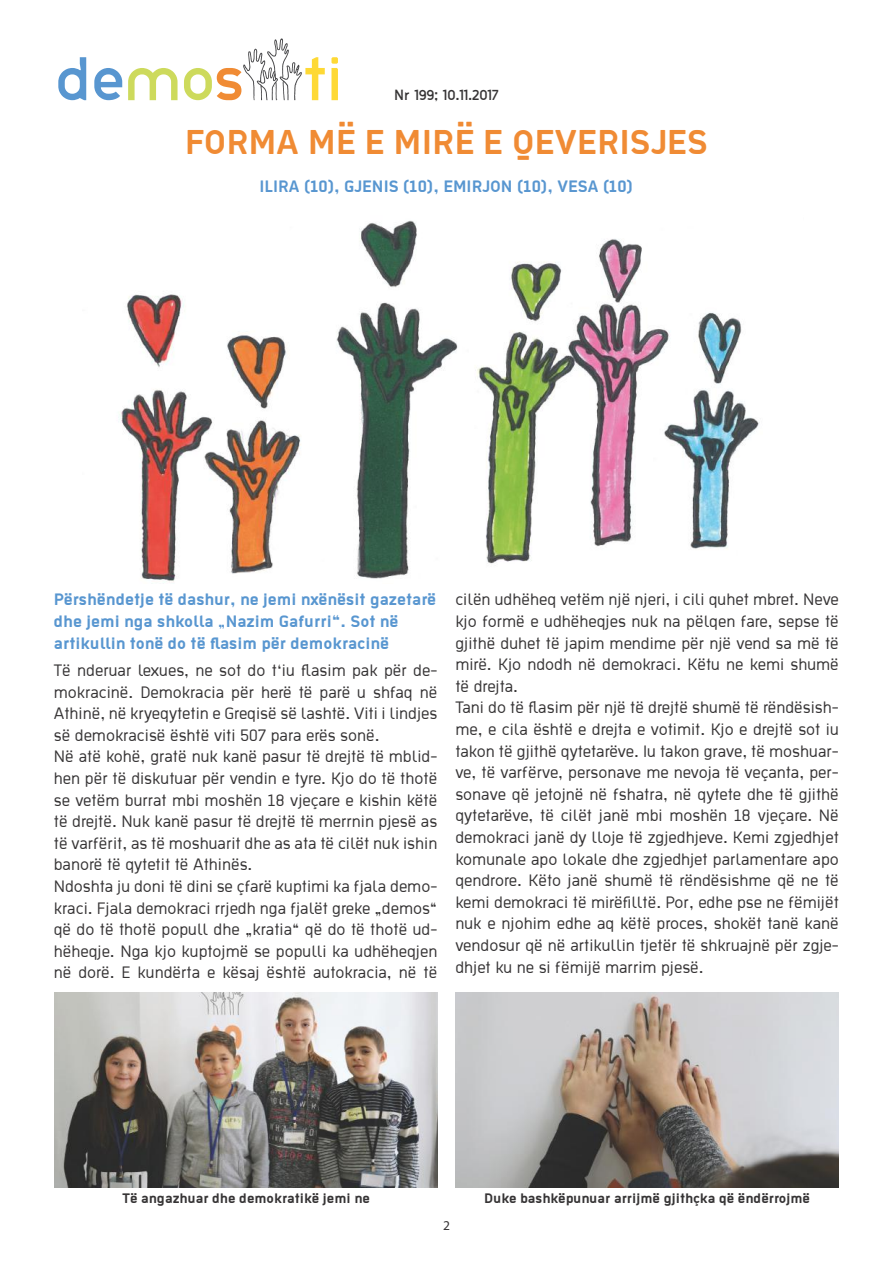
<style>
.page{position:relative;width:893px;height:1263px;background:#fff}
.page>*{position:absolute;margin:0;border:0;box-sizing:border-box;transform-origin:0 0}
.t1{font:700 37.5px "Ekstropia";color:#f08b34}
.t2{font:18px/21.6px "Ekstropia";color:#363435}
.t3{font:700 18px/21.6px "Ekstropia";color:#5896d0}
.t4{font:700 15px "Ekstropia";color:#363435}
.t5{font:13.5px "Thelbi Kujtesa";color:#363435}
.t6{font:13.5px "Myriad Pro";color:#363435}
</style>
<div class="page">
<svg style="left:58px;top:57px;width:28px;height:43px"></svg>
<svg style="left:94px;top:68px;width:28px;height:32px"></svg>
<svg style="left:128px;top:68px;width:50px;height:32px"></svg>
<svg style="left:331px;top:57px;width:7px;height:43px"></svg>
<svg style="left:184px;top:38px;width:141px;height:62px"></svg>
<img style="left:118px;top:220px;width:642px;height:363px">
<img style="left:455px;top:992px;width:384px;height:196px">
<img style="left:55px;top:992px;width:383px;height:196px">
<p class="t5" style="left:394px;top:85px;width:106px">Nr 199; 10.11.2017</p>
<h1 class="t1" style="left:185px;top:120px;width:525px">FORMA MË E MIRË E QEVERISJES</h1>
<p class="t3" style="left:260px;top:175px;width:375px">ILIRA (10), GJENIS (10), EMIRJON (10), VESA (10)</p>
<p class="t3" style="left:54px;top:588px;width:384px">Përshëndetje të dashur, ne jemi nxënësit gazetarë dhe jemi nga shkolla „Nazim Gafurri“. Sot në artikullin tonë do të flasim për demokracinë</p>
<p class="t2" style="left:54px;top:659px;width:385px">Të nderuar lexues, ne sot do t‘iu flasim pak për de&shy;mokracinë. Demokracia për herë të parë u shfaq në Athinë, në kryeqytetin e Greqisë së lashtë. Viti i lindjes së demokracisë është viti 507 para erës sonë.<br>Në atë kohë, gratë nuk kanë pasur të drejtë të mblid&shy;hen për të diskutuar për vendin e tyre. Kjo do të thotë se vetëm burrat mbi moshën 18 vjeçare e kishin këtë të drejtë. Nuk kanë pasur të drejtë të merrnin pjesë as të varfërit, as të moshuarit dhe as ata të cilët nuk ishin banorë të qytetit të Athinës.<br>Ndoshta ju doni të dini se çfarë kuptimi ka fjala demo&shy;kraci. Fjala demokraci rrjedh nga fjalët greke „demos“ që do të thotë popull dhe „kratia“ që do të thotë ud&shy;hëheqje. Nga kjo kuptojmë se populli ka udhëheqjen në dorë. E kundërta e kësaj është autokracia, në të</p>
<p class="t2" style="left:455px;top:588px;width:385px">cilën udhëheq vetëm një njeri, i cili quhet mbret. Neve kjo formë e udhëheqjes nuk na pëlqen fare, sepse të gjithë duhet të japim mendime për një vend sa më të mirë. Kjo ndodh në demokraci. Këtu ne kemi shumë të drejta.<br>Tani do të flasim për një të drejtë shumë të rëndësish&shy;me, e cila është e drejta e votimit. Kjo e drejtë sot iu takon të gjithë qytetarëve. Iu takon grave, të moshuar&shy;ve, të varfërve, personave me nevoja të veçanta, per&shy;sonave që jetojnë në fshatra, në qytete dhe të gjithë qytetarëve, të cilët janë mbi moshën 18 vjeçare. Në demokraci janë dy lloje të zgjedhjeve. Kemi zgjedhjet komunale apo lokale dhe zgjedhjet parlamentare apo qendrore. Këto janë shumë të rëndësishme që ne të kemi demokraci të mirëfilltë. Por, edhe pse ne fëmijët nuk e njohim edhe aq këtë proces, shokët tanë kanë vendosur që në artikullin tjetër të shkruajnë për zgje&shy;dhjet ku ne si fëmijë marrim pjesë.</p>
<p class="t4" style="left:123px;top:1189px;width:249px">Të angazhuar dhe demokratikë jemi ne</p>
<p class="t4" style="left:484px;top:1189px;width:327px">Duke bashkëpunuar arrijmë gjithçka që ëndërrojmë</p>
<p class="t6" style="left:443px;top:1217px;width:8px">2</p>
</div>
